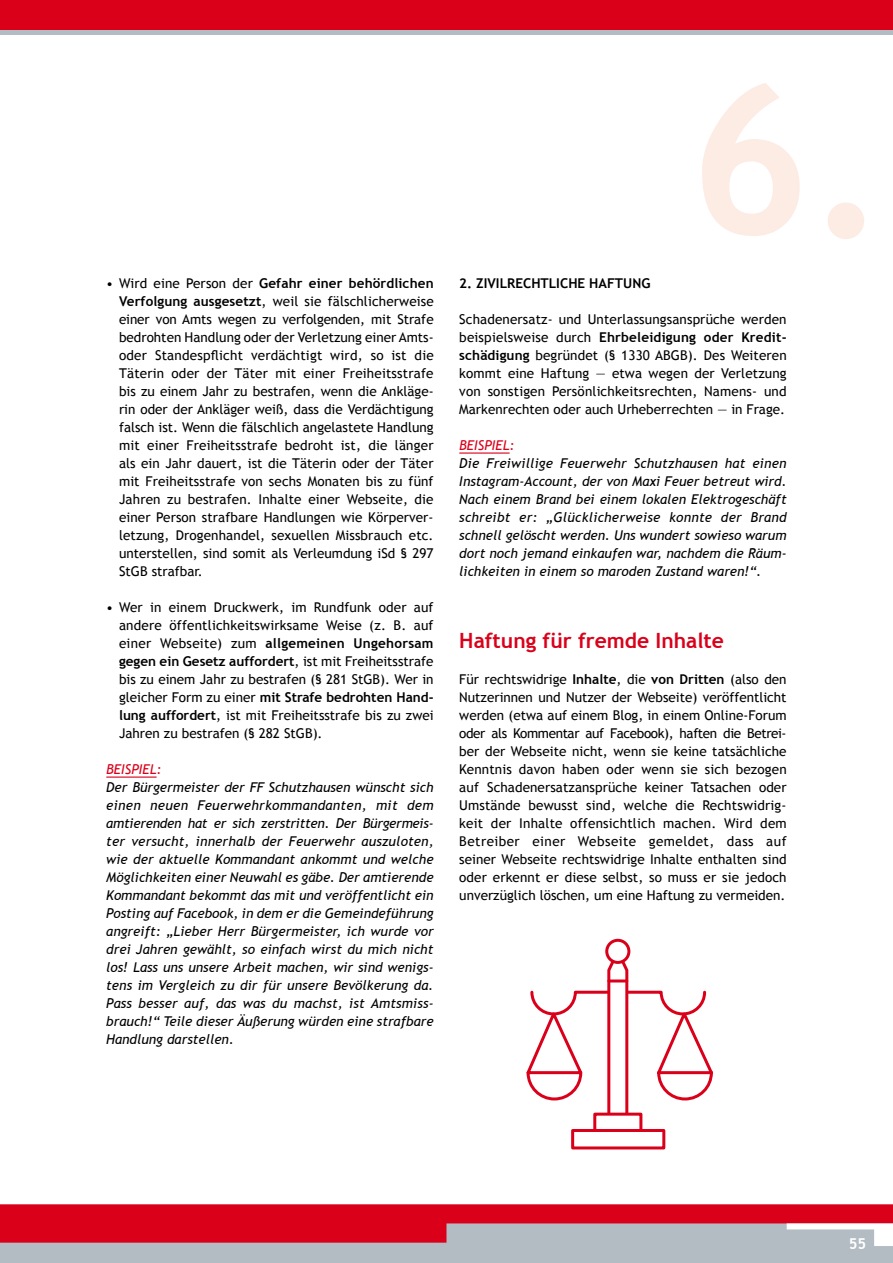
<style>
.page{position:relative;width:893px;height:1263px;background:#fff}
.page>*{position:absolute;margin:0;border:0;box-sizing:border-box;transform-origin:0 0}
.t1{font:700 207.15px "Trebuchet MS";color:#fcece3}
.t2{font:700 21px "Trebuchet MS";color:#da001a}
.t3{font:700 15px "Trebuchet MS";color:#fff}
.t4{font:13.5px/18px "Trebuchet MS";color:#000;text-align:justify}
.t5{font:italic 13.5px/18px "Trebuchet MS";color:#000;text-align:justify}
.t6{font:700 13.5px "Trebuchet MS";color:#000}
.t7{font:italic 13.5px "Trebuchet MS";color:#da001a}
.s1{font-weight:700}
</style>
<div class="page">
<hr style="left:106px;top:776px;width:51px;height:2px;background:#da001a">
<hr style="left:459px;top:452px;width:51px;height:2px;background:#da001a">
<svg style="left:526px;top:958px;width:187px;height:173px"></svg>
<div style="left:593px;top:1113px;width:49px;height:25px;background:#fff;border:3px solid #da001a"></div>
<div style="left:571px;top:1129px;width:94px;height:20px;background:#fff;border:3px solid #da001a"></div>
<div style="left:607px;top:940px;width:22px;height:22px;background:#fff;border-radius:50%"></div>
<div style="left:605px;top:939px;width:25px;height:25px;border:3px solid #da001a;border-radius:50%"></div>
<div style="left:0;top:1220px;width:893px;height:43px;background:#b2bcc2"></div>
<div style="left:0;top:0;width:893px;height:30px;background:#da001a"></div>
<svg style="left:0;top:1204px;width:893px;height:42px"></svg>
<div style="left:0;top:30px;width:893px;height:5px;background:#b2bcc2"></div>
<p class="t4" style="left:119px;top:274px;width:316px;text-indent:-13px">• Wird eine Person der <span class="s1">Gefahr einer behördlichen Verfolgung ausgesetzt</span>, weil sie fälschlicherweise einer von Amts wegen zu verfolgenden, mit Strafe bedrohten Handlung oder der Verletzung einer Amts&shy;oder Standespflicht verdächtigt wird, so ist die Täterin oder der Täter mit einer Freiheitsstrafe bis zu einem Jahr zu bestrafen, wenn die Ankläge&shy;rin oder der Ankläger weiß, dass die Verdächtigung falsch ist. Wenn die fälschlich angelastete Handlung mit einer Freiheitsstrafe bedroht ist, die länger als ein Jahr dauert, ist die Täterin oder der Täter mit Freiheitsstrafe von sechs Monaten bis zu fünf Jahren zu bestrafen. Inhalte einer Webseite, die einer Person strafbare Handlungen wie Körperver&shy;letzung, Drogenhandel, sexuellen Missbrauch etc. unterstellen, sind somit als Verleumdung iSd § 297<br>StGB strafbar.</p>
<p class="t4" style="left:119px;top:598px;width:316px;text-indent:-13px">• Wer in einem Druckwerk, im Rundfunk oder auf andere öffentlichkeitswirksame Weise (z. B. auf einer Webseite) zum <span class="s1">allgemeinen Ungehorsam gegen ein Gesetz auffordert</span>, ist mit Freiheitsstrafe bis zu einem Jahr zu bestrafen (§ 281 StGB). Wer in gleicher Form zu einer <span class="s1">mit Strafe bedrohten Hand&shy;lung auffordert</span>, ist mit Freiheitsstrafe bis zu zwei Jahren zu bestrafen (§ 282 StGB).</p>
<p class="t7" style="left:106px;top:761px;width:57px">BEISPIEL:</p>
<p class="t5" style="left:106px;top:778px;width:329px">Der Bürgermeister der FF Schutzhausen wünscht sich einen neuen Feuerwehrkommandanten, mit dem amtierenden hat er sich zerstritten. Der Bürgermeis&shy;ter versucht, innerhalb der Feuerwehr auszuloten, wie der aktuelle Kommandant ankommt und welche Möglichkeiten einer Neuwahl es gäbe. Der amtierende Kommandant bekommt das mit und veröffentlicht ein Posting auf Facebook, in dem er die Gemeindeführung angreift: „Lieber Herr Bürgermeister, ich wurde vor drei Jahren gewählt, so einfach wirst du mich nicht los! Lass uns unsere Arbeit machen, wir sind wenigs&shy;tens im Vergleich zu dir für unsere Bevölkerung da.<br>Pass besser auf, das was du machst, ist Amtsmiss&shy;brauch!“ Teile dieser Äußerung würden eine strafbare Handlung darstellen.</p>
<h1 class="t1" style="left:689px;top:31px;width:199px">6.</h1>
<p class="t6" style="left:459px;top:275px;width:193px">2. ZIVILRECHTLICHE HAFTUNG</p>
<p class="t4" style="left:459px;top:310px;width:329px">Schadenersatz- und Unterlassungsansprüche werden beispielsweise durch <span class="s1">Ehrbeleidigung oder Kredit&shy;schädigung</span> begründet (§ 1330 ABGB). Des Weiteren kommt eine Haftung — etwa wegen der Verletzung von sonstigen Persönlichkeitsrechten, Namens- und Markenrechten oder auch Urheberrechten — in Frage.</p>
<p class="t7" style="left:459px;top:437px;width:57px">BEISPIEL:</p>
<p class="t5" style="left:459px;top:454px;width:329px">Die Freiwillige Feuerwehr Schutzhausen hat einen Instagram-Account, der von Maxi Feuer betreut wird.<br>Nach einem Brand bei einem lokalen Elektrogeschäft schreibt er: „Glücklicherweise konnte der Brand schnell gelöscht werden. Uns wundert sowieso warum dort noch jemand einkaufen war, nachdem die Räum&shy;lichkeiten in einem so maroden Zustand waren!“.</p>
<h2 class="t2" style="left:459px;top:627px;width:266px">Haftung für fremde Inhalte</h2>
<p class="t4" style="left:459px;top:670px;width:329px">Für rechtswidrige <span class="s1">Inhalte</span>, die <span class="s1">von Dritten</span> (also den Nutzerinnen und Nutzer der Webseite) veröffentlicht werden (etwa auf einem Blog, in einem Online-Forum oder als Kommentar auf Facebook), haften die Betrei&shy;ber der Webseite nicht, wenn sie keine tatsächliche Kenntnis davon haben oder wenn sie sich bezogen auf Schadenersatzansprüche keiner Tatsachen oder Umstände bewusst sind, welche die Rechtswidrig&shy;keit der Inhalte offensichtlich machen. Wird dem Betreiber einer Webseite gemeldet, dass auf seiner Webseite rechtswidrige Inhalte enthalten sind oder erkennt er diese selbst, so muss er sie jedoch unverzüglich löschen, um eine Haftung zu vermeiden.</p>
<p class="t3" style="left:849px;top:1234px;width:19px">55</p>
</div>
